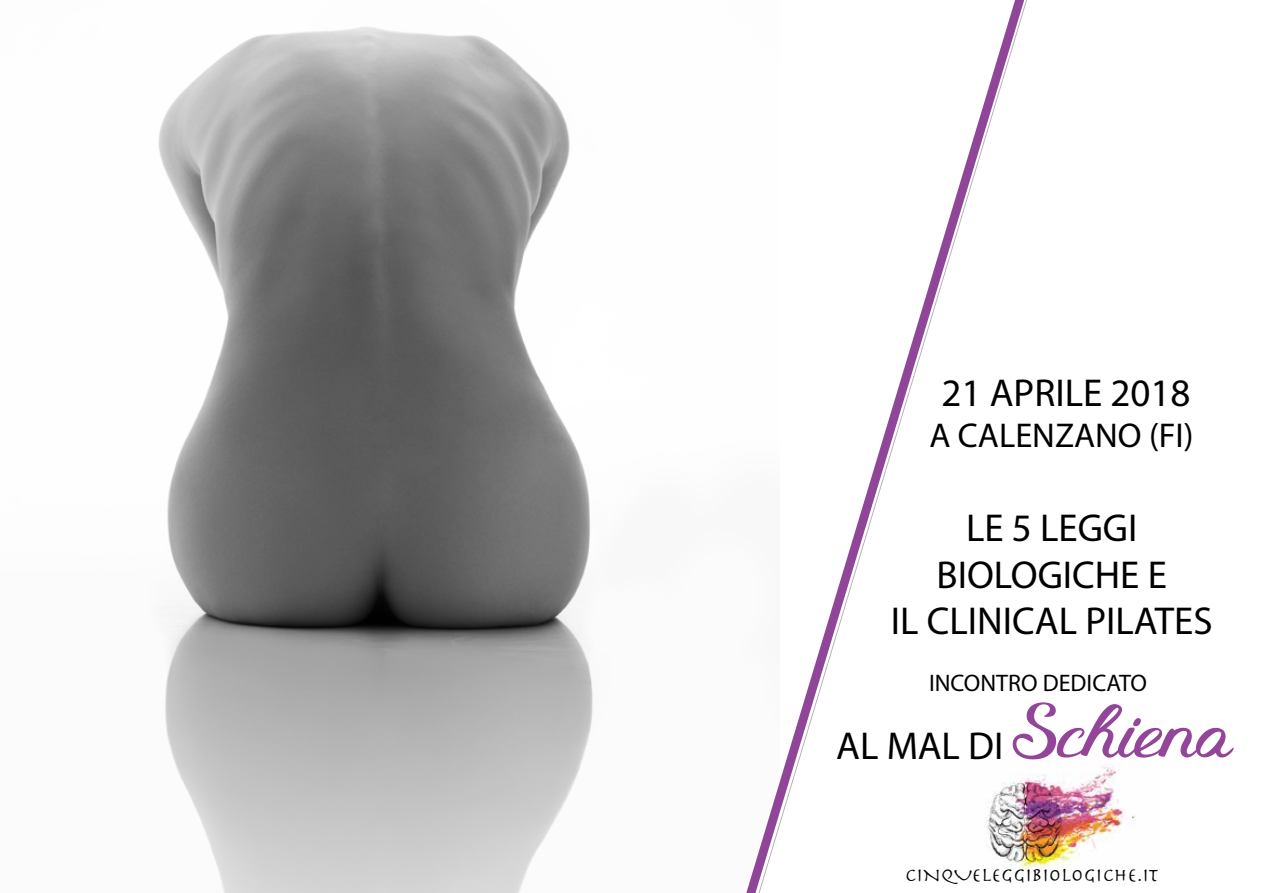
<style>
.page{position:relative;width:1263px;height:893px;background:#fff}
.page>*{position:absolute;margin:0;border:0;box-sizing:border-box;transform-origin:0 0}
.t1{font:39px/46.8px "Myriad Pro";color:#000;text-align:center}
.t2{font:34.5px "Myriad Pro";color:#000}
.t3{font:24px "Myriad Pro";color:#000}
.t4{font:19.5px "Herculanum";color:#000}
.s1{font-family:"Article";font-size:57px;color:#934599}
</style>
<div class="page">
<img style="left:158px;top:27px;width:435px;height:866px">
<svg style="left:755px;top:0;width:272px;height:893px"></svg>
<img style="left:959px;top:758px;width:176px;height:126px">
<p class="t1" style="left:941px;top:369px;width:251px">21 APRILE 2018</p>
<p class="t2" style="left:929px;top:414px;width:266px">A CALENZANO (FI)</p>
<p class="t1" style="left:891px;top:504px;width:323px">LE 5 LEGGI<br>BIOLOGICHE E<br>IL CLINICAL PILATES</p>
<p class="t3" style="left:929px;top:668px;width:219px">INCONTRO DEDICATO</p>
<p class="t1" style="left:836px;top:722px;width:396px">AL MAL DI <span class="s1">Schiena</span></p>
<p class="t4" style="left:905px;top:863px;width:255px">CINQUELEGGIBIOLOGICHE.IT</p>
</div>
